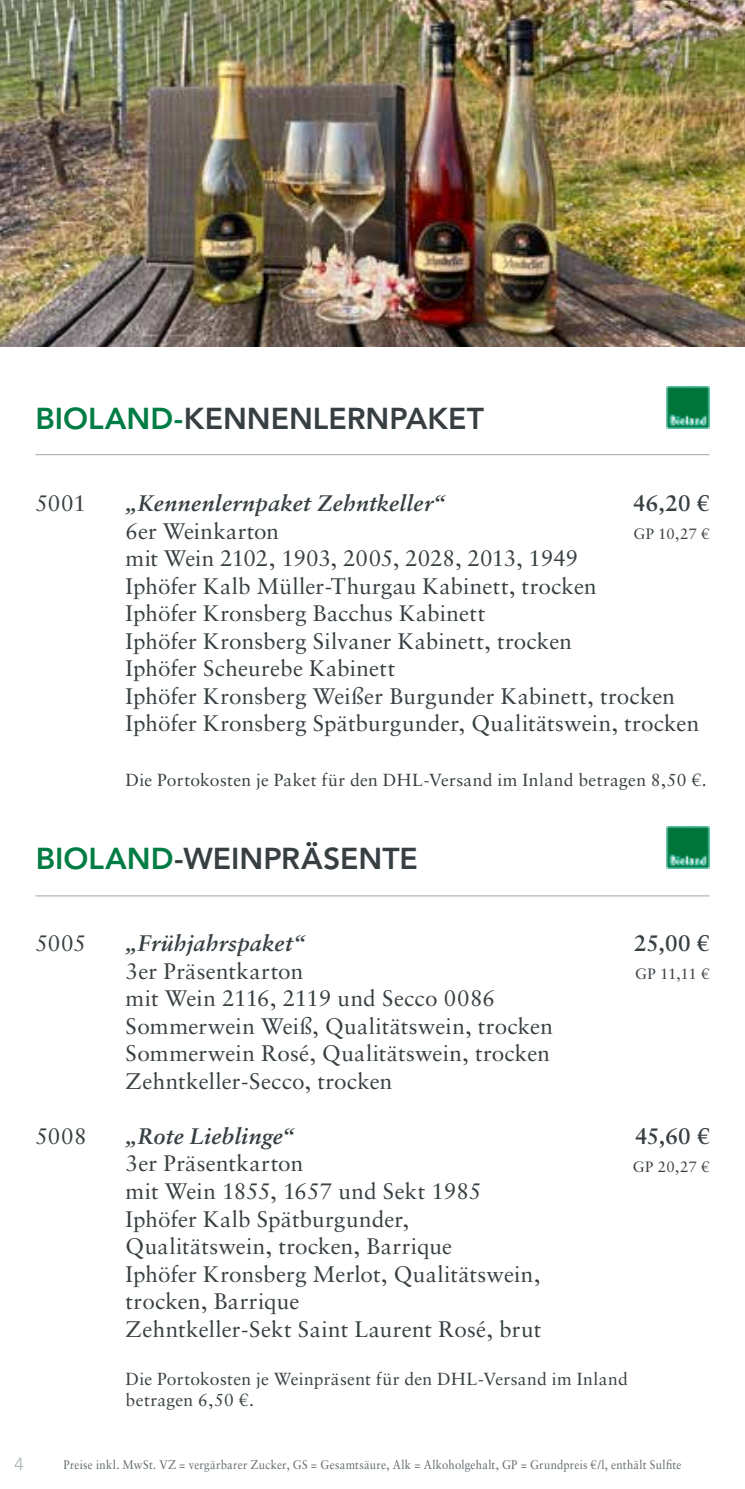
<style>
.page{position:relative;width:745px;height:1489px;background:#fff}
.page>*{position:absolute;margin:0;border:0;box-sizing:border-box;transform-origin:0 0}
.t1{font:800 30px "Avenir LT Std";color:#373f42}
.t2{font:22.5px/27.5px "Sabon LT Std";letter-spacing:.005em;color:#373f42}
.t3{font:italic 700 22.5px "Sabon LT Std";letter-spacing:.015em;color:#373f42}
.t4{font:700 22.5px "Sabon LT Std";letter-spacing:.005em;color:#373f42}
.t5{font:17.5px/21px "Sabon LT Std";letter-spacing:.015em;color:#373f42}
.t6{font:17.5px "Avenir";color:#b0b8bc}
.t7{font:15px "Sabon LT Std";color:#373f42}
.t8{font:12.5px "Sabon LT Std";letter-spacing:.025em;color:#616a6e;scale:.9 1}
.s1{color:#007c45}
</style>
<div class="page">
<hr style="left:35px;top:454px;width:674px;height:1px;background:#b0b8bc">
<hr style="left:35px;top:895px;width:674px;height:1px;background:#b0b8bc">
<img style="left:0;top:0;width:744px;height:346px">
<img style="left:666px;top:386px;width:43px;height:42px">
<img style="left:666px;top:826px;width:43px;height:43px">
<h1 class="t1" style="left:35px;top:400px;width:449px"><span class="s1">BIOLAND-</span>KENNENLERNPAKET</h1>
<p class="t2" style="left:35px;top:489px;width:52px">5001</p>
<p class="t3" style="left:125px;top:489px;width:321px">„Kennenlernpaket Zehntkeller“</p>
<p class="t4" style="left:632px;top:489px;width:78px">46,20 €</p>
<p class="t2" style="left:125px;top:517px;width:155px">6er Weinkarton</p>
<p class="t7" style="left:633px;top:524px;width:77px">GP 10,27 €</p>
<p class="t2" style="left:125px;top:544px;width:575px">mit Wein 2102, 1903, 2005, 2028, 2013, 1949<br>Iphöfer Kalb Müller-Thurgau Kabinett, trocken<br>Iphöfer Kronsberg Bacchus Kabinett<br>Iphöfer Kronsberg Silvaner Kabinett, trocken<br>Iphöfer Scheurebe Kabinett<br>Iphöfer Kronsberg Weißer Burgunder Kabinett, trocken Iphöfer Kronsberg Spätburgunder, Qualitätswein, trocken</p>
<p class="t5" style="left:125px;top:769px;width:582px">Die Portokosten je Paket für den DHL-Versand im Inland betragen 8,50 €.</p>
<h1 class="t1" style="left:36px;top:840px;width:383px"><span class="s1">BIOLAND</span>-WEINPRÄSENTE</h1>
<p class="t2" style="left:35px;top:929px;width:52px">5005</p>
<p class="t3" style="left:125px;top:929px;width:181px">„Frühjahrspaket“</p>
<p class="t4" style="left:633px;top:929px;width:77px">25,00 €</p>
<p class="t2" style="left:125px;top:957px;width:179px">3er Präsentkarton</p>
<p class="t7" style="left:634px;top:964px;width:76px">GP 11,11 €</p>
<p class="t2" style="left:125px;top:984px;width:428px">mit Wein 2116, 2119 und Secco 0086<br>Sommerwein Weiß, Qualitätswein, trocken Sommerwein Rosé, Qualitätswein, trocken Zehntkeller-Secco, trocken</p>
<p class="t2" style="left:35px;top:1122px;width:53px">5008</p>
<p class="t3" style="left:125px;top:1122px;width:170px">„Rote Lieblinge“</p>
<p class="t4" style="left:634px;top:1122px;width:76px">45,60 €</p>
<p class="t2" style="left:125px;top:1149px;width:179px">3er Präsentkarton</p>
<p class="t7" style="left:632px;top:1157px;width:78px">GP 20,27 €</p>
<p class="t2" style="left:125px;top:1177px;width:417px">mit Wein 1855, 1657 und Sekt 1985<br>Iphöfer Kalb Spätburgunder, Qualitätswein, trocken, Barrique<br>Iphöfer Kronsberg Merlot, Qualitätswein, trocken, Barrique<br>Zehntkeller-Sekt Saint Laurent Rosé, brut</p>
<p class="t5" style="left:125px;top:1368px;width:503px">Die Portokosten je Weinpräsent für den DHL-Versand im Inland betragen 6,50 €.</p>
<p class="t6" style="left:14px;top:1453px;width:11px">4</p>
<p class="t8" style="left:63px;top:1456px;width:687px">Preise inkl. MwSt. VZ = vergärbarer Zucker, GS = Gesamtsäure, Alk = Alkoholgehalt, GP = Grundpreis €/l, enthält Sulfite</p>
</div>
